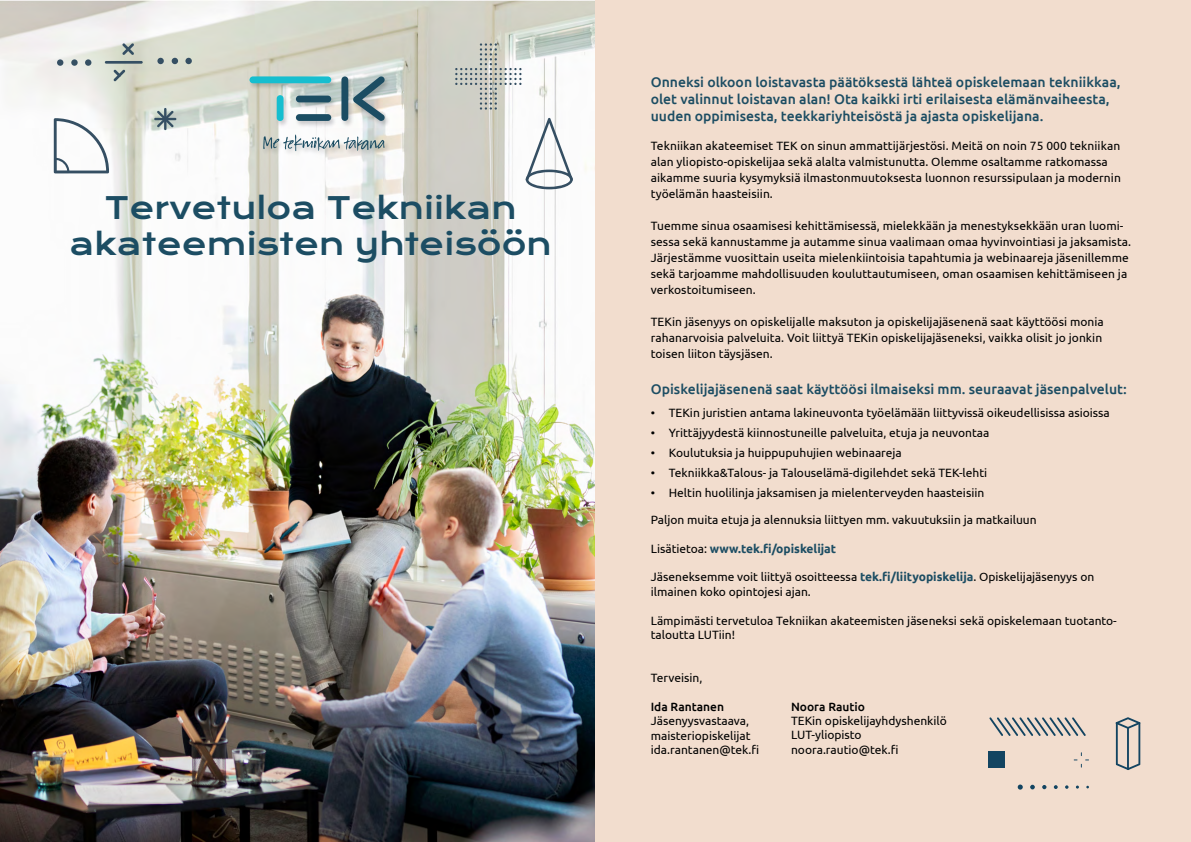
<style>
.page{position:relative;width:1191px;height:842px;background:#fff}
.page>*{position:absolute;margin:0;border:0;box-sizing:border-box;transform-origin:0 0}
.t1{font:30px/36px "Krona One";color:#1c4d63;text-align:center}
.t2{font:500 14px/16.8px "Ubuntu";color:#1c4d63}
.t3{font:12px/16px "Ubuntu";letter-spacing:.005em;color:#000}
.t4{font:700 12px "Ubuntu";color:#1c4d63}
.t5{font:500 12px "Ubuntu";color:#000}
.s1{font-weight:400;color:#000}
.s2{font-weight:700;color:#1c4d63}
</style>
<div class="page">
<img style="left:0;top:0;width:595px;height:842px">
<div style="left:247px;top:76px;width:143px;height:82px;background:#000;opacity:.2"></div>
<svg style="left:353px;top:76px;width:31px;height:45px"></svg>
<div style="left:249px;top:76px;width:82px;height:7px;background:#16becf;border-radius:3px"></div>
<div style="left:277px;top:95px;width:6px;height:26px;background:#16becf;border-radius:3px"></div>
<div style="left:341px;top:76px;width:7px;height:45px;background:#1c4d63;border-radius:3px"></div>
<div style="left:296px;top:96px;width:35px;height:6px;background:#1c4d63;border-radius:3px"></div>
<div style="left:296px;top:114px;width:35px;height:7px;background:#1c4d63;border-radius:3px"></div>
<svg style="left:263px;top:134px;width:121px;height:17px"></svg>
<svg style="left:122px;top:43px;width:12px;height:12px"></svg>
<svg style="left:113px;top:70px;width:12px;height:11px"></svg>
<hr style="left:105px;top:61px;width:38px;height:3px;background:#354f63">
<svg style="left:57px;top:59px;width:34px;height:7px"></svg>
<svg style="left:157px;top:58px;width:35px;height:6px"></svg>
<svg style="left:49px;top:81px;width:20px;height:1px"></svg>
<svg style="left:54px;top:118px;width:55px;height:55px"></svg>
<svg style="left:525px;top:118px;width:48px;height:71px"></svg>
<svg style="left:455px;top:43px;width:66px;height:67px;background:#c9cbc6"></svg>
<hr style="left:164px;top:108px;width:2px;height:22px;background:#354f63">
<hr style="left:154px;top:118px;width:22px;height:2px;background:#354f63">
<svg style="left:157px;top:111px;width:17px;height:16px"></svg>
<div style="left:595px;top:0;width:596px;height:842px;background:#f2ddce"></div>
<svg style="left:1073px;top:752px;width:16px;height:15px"></svg>
<div style="left:988px;top:752px;width:16px;height:16px;background:#134461"></div>
<svg style="left:1017px;top:784px;width:5px;height:6px"></svg>
<svg style="left:1030px;top:785px;width:4px;height:4px"></svg>
<svg style="left:1042px;top:785px;width:4px;height:4px"></svg>
<svg style="left:1053px;top:785px;width:4px;height:4px"></svg>
<svg style="left:1065px;top:785px;width:3px;height:4px"></svg>
<svg style="left:1076px;top:785px;width:3px;height:4px"></svg>
<svg style="left:1115px;top:717px;width:25px;height:53px"></svg>
<svg style="left:989px;top:717px;width:96px;height:19px"></svg>
<h1 class="t1" style="left:69px;top:190px;width:484px">Tervetuloa Tekniikan akateemisten yhteisöön</h1>
<p class="t2" style="left:651px;top:73px;width:471px">Onneksi olkoon loistavasta päätöksestä lähteä opiskelemaan tekniikkaa, olet valinnut loistavan alan! Ota kaikki irti erilaisesta elämänvaiheesta, uuden oppimisesta, teekkariyhteisöstä ja ajasta opiskelijana.</p>
<p class="t3" style="left:651px;top:137px;width:471px">Tekniikan akateemiset TEK on sinun ammattijärjestösi. Meitä on noin 75 000 tekniikan alan yliopisto-opiskelijaa sekä alalta valmistunutta. Olemme osaltamme ratkomassa aikamme suuria kysymyksiä ilmastonmuutoksesta luonnon resurssipulaan ja modernin työelämän haasteisiin.</p>
<p class="t3" style="left:651px;top:217px;width:482px">Tuemme sinua osaamisesi kehittämisessä, mielekkään ja menestyksekkään uran luomi&shy;sessa sekä kannustamme ja autamme sinua vaalimaan omaa hyvinvointiasi ja jaksamista.<br>Järjestämme vuosittain useita mielenkiintoisia tapahtumia ja webinaareja jäsenillemme sekä tarjoamme mahdollisuuden kouluttautumiseen, oman osaamisen kehittämiseen ja verkostoitumiseen.</p>
<p class="t3" style="left:651px;top:313px;width:454px">TEKin jäsenyys on opiskelijalle maksuton ja opiskelijajäsenenä saat käyttöösi monia rahanarvoisia palveluita. Voit liittyä TEKin opiskelijajäseneksi, vaikka olisit jo jonkin toisen liiton täysjäsen.</p>
<p class="t2" style="left:651px;top:380px;width:477px">Opiskelijajäsenenä saat käyttöösi ilmaiseksi mm. seuraavat jäsenpalvelut:</p>
<p class="t3" style="left:651px;top:404px;width:460px">• TEKin juristien antama lakineuvonta työelämään liittyvissä oikeudellisissa asioissa</p>
<p class="t3" style="left:651px;top:424px;width:340px">• Yrittäjyydestä kiinnostuneille palveluita, etuja ja neuvontaa</p>
<p class="t3" style="left:651px;top:445px;width:253px">• Koulutuksia ja huippupuhujien webinaareja</p>
<p class="t3" style="left:651px;top:465px;width:338px">• Tekniikka&amp;Talous- ja Talouselämä-digilehdet sekä TEK-lehti</p>
<p class="t3" style="left:651px;top:479px;width:387px;line-height:26.4px">• Heltin huolilinja jaksamisen ja mielenterveyden haasteisiin<br>Paljon muita etuja ja alennuksia liittyen mm. vakuutuksiin ja matkailuun</p>
<p class="t4" style="left:651px;top:541px;width:187px"><span class="s1">Lisätietoa:</span> www.tek.fi/opiskelijat</p>
<p class="t3" style="left:651px;top:569px;width:445px;line-height:14.4px">Jäseneksemme voit liittyä osoitteessa <span class="s2">tek.fi/liityopiskelija</span>. Opiskelijajäsenyys on ilmainen koko opintojesi ajan.</p>
<p class="t3" style="left:651px;top:613px;width:467px;line-height:14.4px">Lämpimästi tervetuloa Tekniikan akateemisten jäseneksi sekä opiskelemaan tuotanto&shy;taloutta LUTiin!</p>
<p class="t3" style="left:651px;top:669px;width:53px">Terveisin,</p>
<p class="t5" style="left:651px;top:699px;width:75px">Ida Rantanen</p>
<p class="t3" style="left:651px;top:713px;width:110px;line-height:14.4px">Jäsenyysvastaava, maisteriopiskelijat ida.rantanen@tek.fi</p>
<p class="t5" style="left:791px;top:699px;width:75px">Noora Rautio</p>
<p class="t3" style="left:791px;top:713px;width:157px;line-height:14.4px">TEKin opiskelijayhdyshenkilö<br>LUT-yliopisto noora.rautio@tek.fi</p>
</div>
